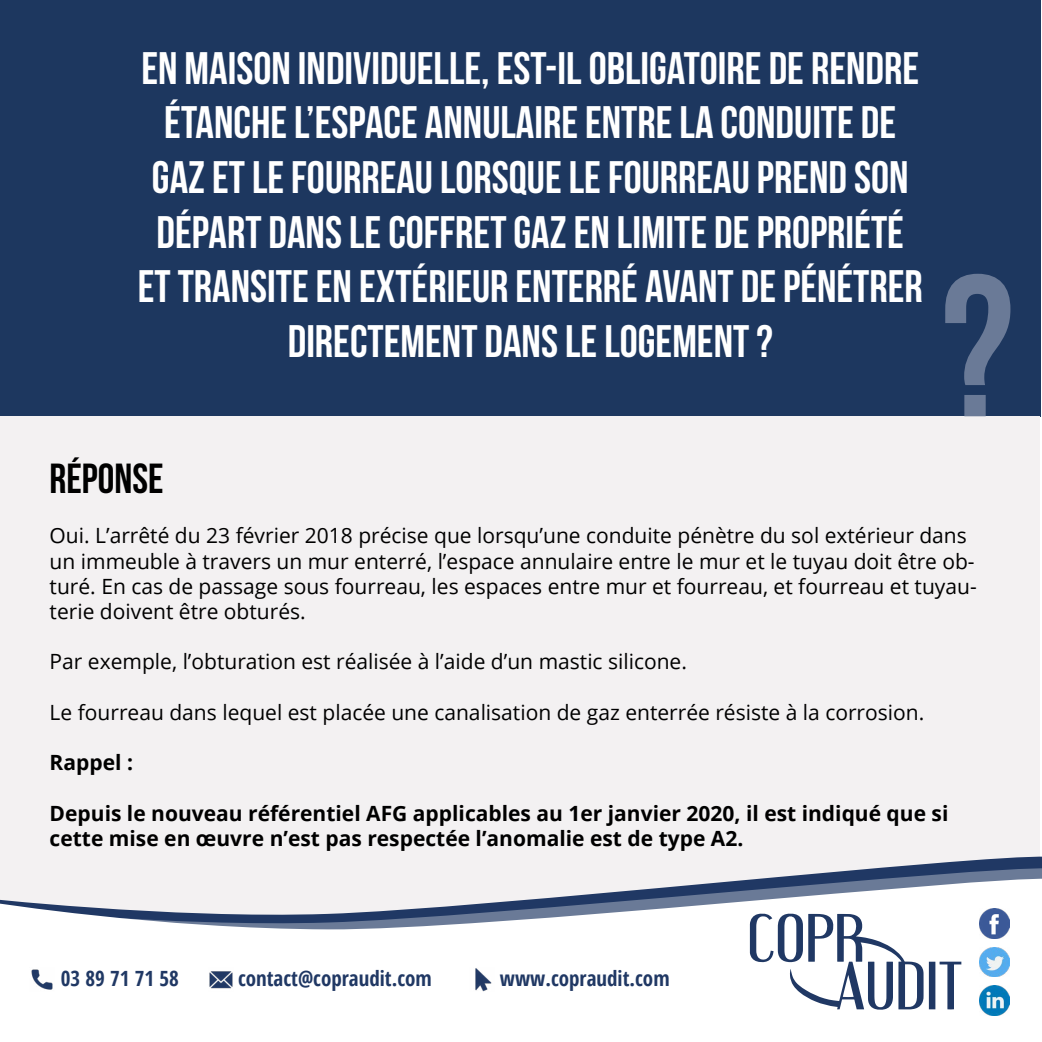
<style>
.page{position:relative;width:1042px;height:1042px;background:#fff}
.page>*{position:absolute;margin:0;border:0;box-sizing:border-box;transform-origin:0 0}
.t1{font:45.5px/54.6px "Bebas Neue";color:#fff;text-align:center}
.t2{font:42px "Bebas Neue";color:#000}
.t3{font:21px/25.2px "Open Sans";color:#000}
.t4{font:700 21px/25.2px "Open Sans";color:#000}
.t5{font:700 condensed 21px "Open Sans";color:#203864}
</style>
<div class="page">
<div style="left:0;top:0;width:1040px;height:416px;background:#1d375f"></div>
<div style="left:0;top:416px;width:1040px;height:545px;background:#f3f1f2"></div>
<svg style="left:945px;top:274px;width:65px;height:142px"></svg>
<svg style="left:902px;top:856px;width:140px;height:10px"></svg>
<svg style="left:790px;top:866px;width:252px;height:10px;fill:#203864"></svg>
<svg style="left:0;top:876px;width:1042px;height:140px;fill:#fff"></svg>
<svg style="left:750px;top:913px;width:173px;height:96px"></svg>
<svg style="left:929px;top:961px;width:32px;height:48px"></svg>
<img style="left:979px;top:908px;width:30px;height:30px">
<img style="left:979px;top:947px;width:30px;height:30px">
<img style="left:979px;top:985px;width:30px;height:30px">
<img style="left:208px;top:967px;width:25px;height:25px">
<img style="left:470px;top:967px;width:24px;height:25px">
<img style="left:30px;top:967px;width:25px;height:25px">
<p class="t1" style="left:138px;top:40px;width:786px">EN MAISON INDIVIDUELLE, EST-IL OBLIGATOIRE DE RENDRE ÉTANCHE L’ESPACE ANNULAIRE ENTRE LA CONDUITE DE GAZ ET LE FOURREAU LORSQUE LE FOURREAU PREND SON DÉPART DANS LE COFFRET GAZ EN LIMITE DE PROPRIÉTÉ ET TRANSITE EN EXTÉRIEUR ENTERRÉ AVANT DE PÉNÉTRER DIRECTEMENT DANS LE LOGEMENT ?</p>
<h2 class="t2" style="left:50px;top:455px;width:115px">RÉPONSE</h2>
<p class="t3" style="left:50px;top:522px;width:928px">Oui. L’arrêté du 23 février 2018 précise que lorsqu’une conduite pénètre du sol extérieur dans un immeuble à travers un mur enterré, l’espace annulaire entre le mur et le tuyau doit être ob&shy;turé. En cas de passage sous fourreau, les espaces entre mur et fourreau, et fourreau et tuyau&shy;terie doivent être obturés.</p>
<p class="t3" style="left:50px;top:648px;width:639px">Par exemple, l’obturation est réalisée à l’aide d’un mastic silicone.</p>
<p class="t3" style="left:50px;top:699px;width:876px">Le fourreau dans lequel est placée une canalisation de gaz enterrée résiste à la corrosion.</p>
<p class="t4" style="left:50px;top:749px;width:85px">Rappel :</p>
<p class="t4" style="left:50px;top:800px;width:900px">Depuis le nouveau référentiel AFG applicables au 1er janvier 2020, il est indiqué que si cette mise en œuvre n’est pas respectée l’anomalie est de type A2.</p>
<p class="t5" style="left:61px;top:964px;width:119px">03 89 71 71 58</p>
<p class="t5" style="left:238px;top:964px;width:195px">contact@copraudit.com</p>
<p class="t5" style="left:500px;top:964px;width:171px">www.copraudit.com</p>
</div>
